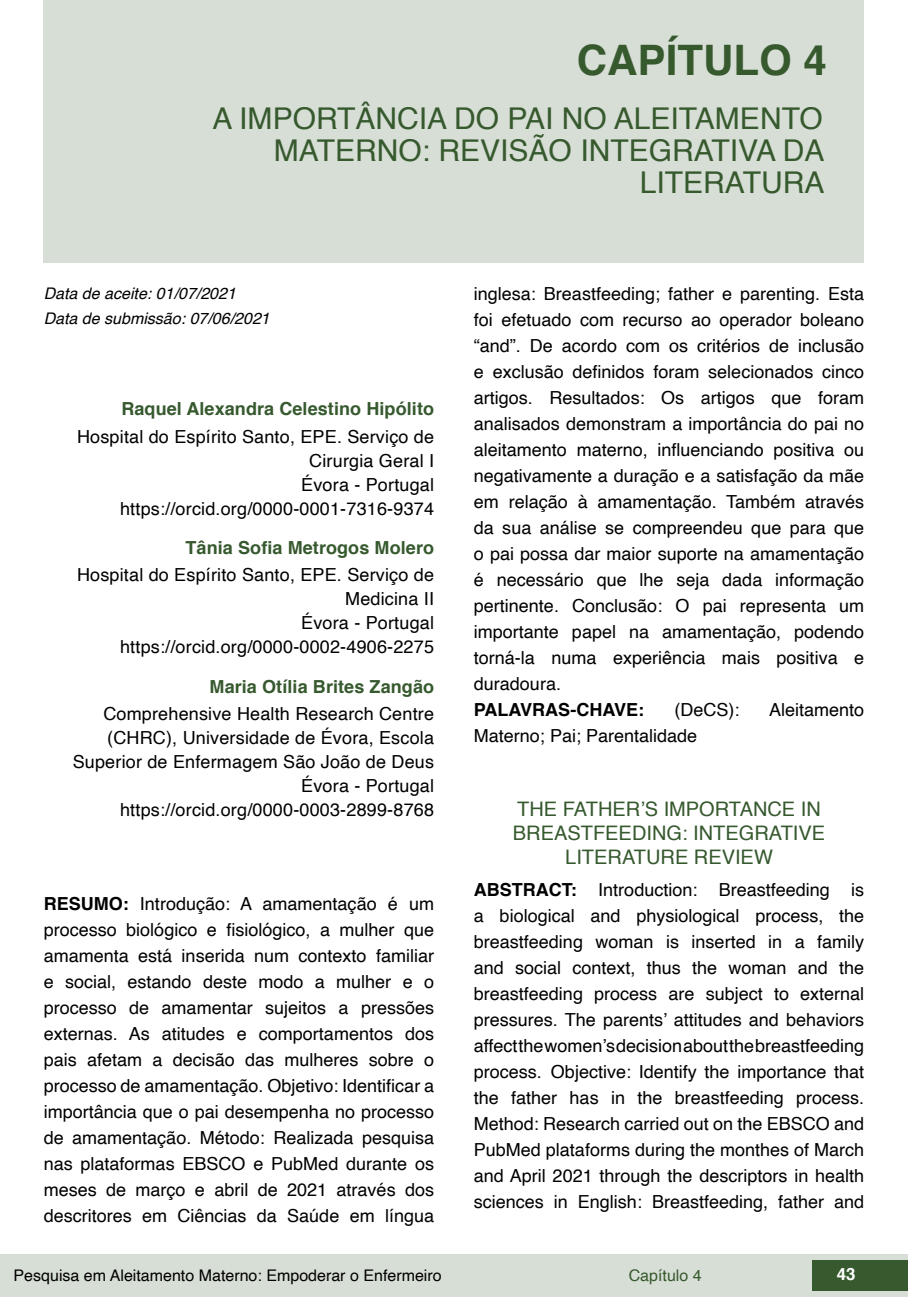
<style>
.page{position:relative;width:908px;height:1304px;background:#fff}
.page>*{position:absolute;margin:0;border:0;box-sizing:border-box;transform-origin:0 0}
.t1{font:700 42px "Helvetica";color:#36592e}
.t2{font:30px/32px "Helvetica";color:#36592e;text-align:right}
.t3{font:20px/24px "Helvetica";color:#36592e;text-align:center}
.t4{font:18px/26px "Helvetica";letter-spacing:.01em;color:#000;text-align:right}
.t5{font:700 18px "Helvetica";letter-spacing:.005em;color:#36592e}
.t6{font:700 18px "Helvetica";color:#000}
.t7{font:700 16.8px "Helvetica";color:#fff}
.t8{font:16px "Helvetica";color:#000}
.t9{font:italic 16px "Helvetica";color:#000}
.t10{font:16px "Helvetica";color:#36592e}
.s1{font-weight:700}
</style>
<div class="page">
<div style="left:0;top:1254px;width:906px;height:43px;background:#d7ded5"></div>
<div style="left:812px;top:1261px;width:95px;height:30px;background:#36592e"></div>
<div style="left:44px;top:0;width:819px;height:263px;background:#d7ded5"></div>
<h1 class="t1" style="left:576px;top:26px;width:251px">CAPÍTULO 4</h1>
<h2 class="t2" style="left:212px;top:103px;width:613px">A IMPORTÂNCIA DO PAI NO ALEITAMENTO<br>MATERNO: REVISÃO INTEGRATIVA DA<br>LITERATURA</h2>
<p class="t9" style="left:44px;top:280px;width:194px">Data de aceite: 01/07/2021</p>
<p class="t9" style="left:44px;top:306px;width:227px">Data de submissão: 07/06/2021</p>
<p class="t5" style="left:121px;top:395px;width:314px">Raquel Alexandra Celestino Hipólito</p>
<p class="t4" style="left:77px;top:425px;width:358px;line-height:24px">Hospital do Espírito Santo, EPE. Serviço de<br>Cirurgia Geral I<br>Évora - Portugal https://orcid.org/0000-0001-7316-9374</p>
<p class="t5" style="left:185px;top:533px;width:250px">Tânia Sofia Metrogos Molero</p>
<p class="t4" style="left:77px;top:564px;width:358px;line-height:24px">Hospital do Espírito Santo, EPE. Serviço de<br>Medicina II<br>Évora - Portugal https://orcid.org/0000-0002-4906-2275</p>
<p class="t5" style="left:209px;top:672px;width:226px">Maria Otília Brites Zangão</p>
<p class="t4" style="left:73px;top:702px;width:363px;line-height:24px">Comprehensive Health Research Centre (CHRC), Universidade de Évora, Escola Superior de Enfermagem São João de Deus Évora - Portugal https://orcid.org/0000-0003-2899-8768</p>
<p class="t4" style="left:44px;top:891px;width:392px;text-align:justify"><span class="s1">RESUMO:</span> Introdução: A amamentação é um processo biológico e fisiológico, a mulher que amamenta está inserida num contexto familiar e social, estando deste modo a mulher e o processo de amamentar sujeitos a pressões externas. As atitudes e comportamentos dos pais afetam a decisão das mulheres sobre o processo de amamentação. Objetivo: Identificar a importância que o pai desempenha no processo de amamentação. Método: Realizada pesquisa nas plataformas EBSCO e PubMed durante os meses de março e abril de 2021 através dos descritores em Ciências da Saúde em língua</p>
<p class="t4" style="left:473px;top:281px;width:392px;text-align:justify">inglesa: Breastfeeding; father e parenting. Esta foi efetuado com recurso ao operador boleano “and”. De acordo com os critérios de inclusão e exclusão definidos foram selecionados cinco artigos. Resultados: Os artigos que foram analisados demonstram a importância do pai no aleitamento materno, influenciando positiva ou negativamente a duração e a satisfação da mãe em relação à amamentação. Também através da sua análise se compreendeu que para que o pai possa dar maior suporte na amamentação é necessário que lhe seja dada informação pertinente. Conclusão: O pai representa um importante papel na amamentação, podendo torná-la numa experiência mais positiva e duradoura.</p>
<p class="t6" style="left:473px;top:695px;width:172px">PALAVRAS-CHAVE:</p>
<p class="t4" style="left:674px;top:697px;width:66px">(DeCS):</p>
<p class="t4" style="left:768px;top:697px;width:97px">Aleitamento</p>
<p class="t4" style="left:473px;top:723px;width:225px">Materno; Pai; Parentalidade</p>
<p class="t3" style="left:512px;top:798px;width:313px">THE FATHER’S IMPORTANCE IN<br>BREASTFEEDING: INTEGRATIVE<br>LITERATURE REVIEW</p>
<p class="t4" style="left:473px;top:877px;width:392px;text-align:justify"><span class="s1">ABSTRACT:</span> Introduction: Breastfeeding is a biological and physiological process, the breastfeeding woman is inserted in a family and social context, thus the woman and the breastfeeding process are subject to external pressures. The parents’ attitudes and behaviors affect the women’s decision about the breastfeeding process. Objective: Identify the importance that the father has in the breastfeeding process.<br>Method: Research carried out on the EBSCO and PubMed plataforms during the monthes of March and April 2021 through the descriptors in health sciences in English: Breastfeeding, father and</p>
<p class="t8" style="left:14px;top:1263px;width:429px">Pesquisa em Aleitamento Materno: Empoderar o Enfermeiro</p>
<p class="t10" style="left:628px;top:1263px;width:74px">Capítulo 4</p>
<p class="t7" style="left:836px;top:1261px;width:20px">43</p>
</div>
